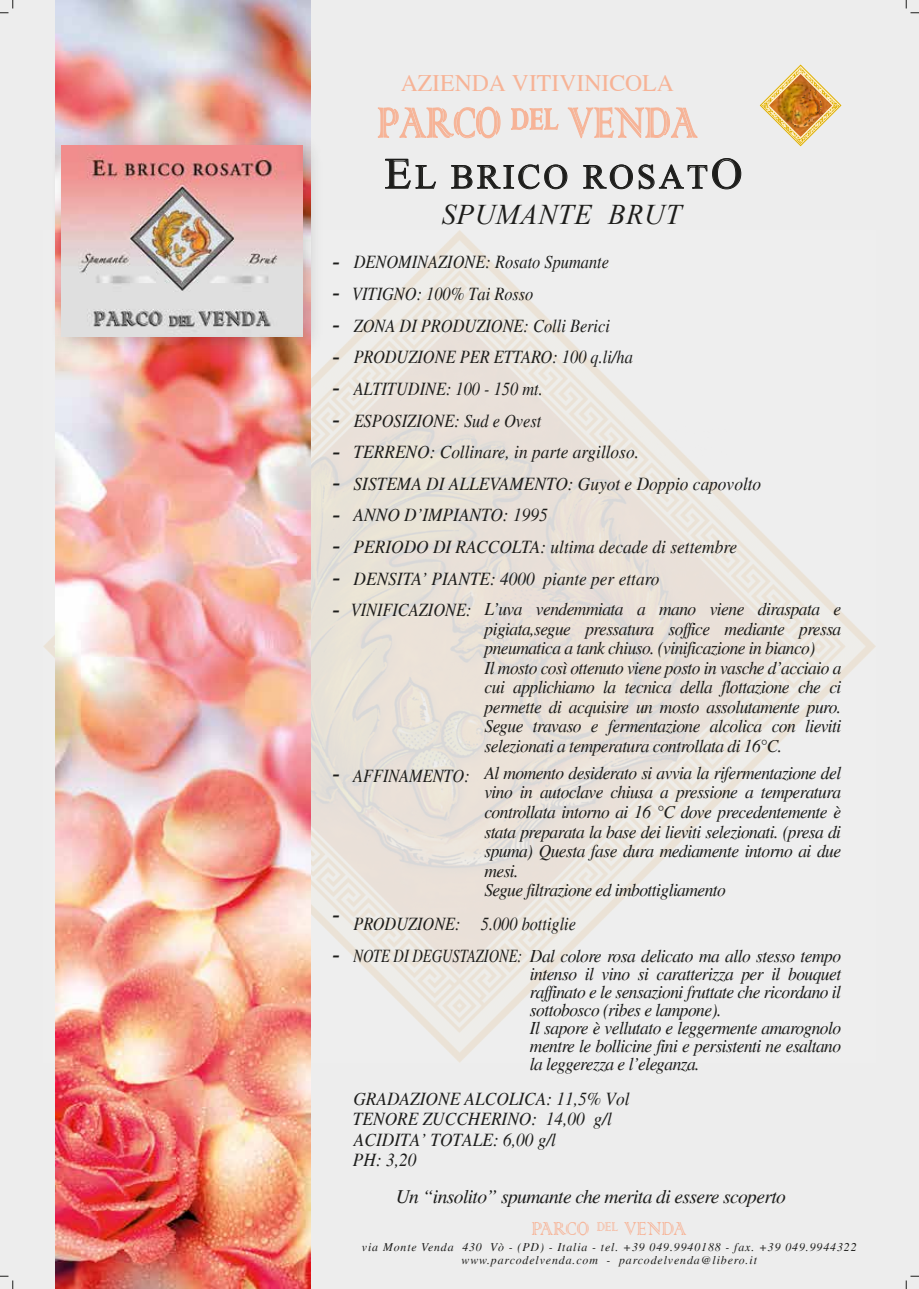
<style>
.page{position:relative;width:919px;height:1289px;background:#fff}
.page>*{position:absolute;margin:0;border:0;box-sizing:border-box;transform-origin:0 0}
.t1{font:56.25px "Colonna";color:#f7b396;scale:.7 1}
.t2{font:34.2px "Times New Roman";letter-spacing:.09em;color:#1d1d1b}
.t3{font:italic 28.5px "Times New Roman";letter-spacing:.02em;color:#1d1d1b}
.t4{font:25.05px "Colonna";color:#f7b396;scale:.76 1}
.t5{font:23.7px "Times";color:#f7b396}
.t6{font:italic 19.5px "Times";letter-spacing:-.03em;color:#1d1d1b}
.t7{font:italic 18.6px/20.4px "Times";color:#1d1d1b;scale:.93 1}
.t8{font:italic 18.6px "Times";color:#1d1d1b;scale:.88 1}
.t9{font:italic 18.6px "Times";color:#1d1d1b;scale:.87 1}
.t10{font:italic 18.3px/19.5px "Times";letter-spacing:-.03em;color:#1d1d1b;scale:.95 1}
.t11{font:italic 12px/13.5px "Times";letter-spacing:.075em;color:#1d1d1b;text-align:center}
.s1{font-size:39.3px}
.s2{font-size:43.5px}
.s3{font-size:29.85px}
.s4{font-size:18.6px}
</style>
<div class="page">
<div style="left:0;top:0;width:918px;height:1288px;background:#ededed"></div>
<img style="left:43px;top:231px;width:832px;height:831px">
<img style="left:56px;top:0;width:254px;height:1288px">
<img style="left:43px;top:127px;width:286px;height:237px">
<img style="left:62px;top:146px;width:241px;height:191px">
<svg style="left:759px;top:64px;width:82px;height:82px"></svg>
<img style="left:778px;top:84px;width:44px;height:41px">
<svg style="left:378px;top:107px;width:122px;height:31px"></svg>
<svg style="left:511px;top:108px;width:47px;height:22px"></svg>
<svg style="left:568px;top:108px;width:129px;height:30px"></svg>
<svg style="left:385px;top:159px;width:51px;height:30px"></svg>
<svg style="left:451px;top:165px;width:116px;height:24px"></svg>
<svg style="left:583px;top:165px;width:49px;height:24px"></svg>
<svg style="left:638px;top:158px;width:103px;height:31px"></svg>
<svg style="left:0;top:0;width:14px;height:14px"></svg>
<svg style="left:905px;top:0;width:13px;height:14px"></svg>
<svg style="left:905px;top:1275px;width:13px;height:13px"></svg>
<svg style="left:0;top:1275px;width:14px;height:13px"></svg>
<p class="t5" style="left:400px;top:70px;width:275px">AZIENDA VITIVINICOLA</p>
<h1 class="t1" style="left:377px;top:86px;width:459px">PARCO <span class="s1">DEL</span> VENDA</h1>
<h2 class="t2" style="left:384px;top:154px;width:359px"><span class="s2">E</span>L BRICO ROSAT<span class="s2">O</span></h2>
<h3 class="t3" style="left:441px;top:195px;width:241px">SPUMANTE BRUT</h3>
<p class="t8" style="left:332px;top:252px;width:316px"><span class="s3">-</span> DENOMINAZIONE: Rosato Spumante</p>
<p class="t8" style="left:332px;top:283px;width:230px"><span class="s3">-</span> VITIGNO: 100% Tai Rosso</p>
<p class="t8" style="left:332px;top:315px;width:317px"><span class="s3">-</span> ZONA DI PRODUZIONE: Colli Berici</p>
<p class="t8" style="left:332px;top:347px;width:343px"><span class="s3">-</span> PRODUZIONE PER ETTARO: 100 q.li/ha</p>
<p class="t8" style="left:332px;top:378px;width:241px"><span class="s3">-</span> ALTITUDINE: 100 - 150 mt.</p>
<p class="t8" style="left:332px;top:410px;width:239px"><span class="s3">-</span> ESPOSIZIONE: Sud e Ovest</p>
<p class="t7" style="left:332px;top:442px;width:332px"><span class="s3">-</span> TERRENO: Collinare, in parte argilloso.</p>
<p class="t7" style="left:332px;top:473px;width:463px"><span class="s3">-</span> SISTEMA DI ALLEVAMENTO: Guyot e Doppio capovolto</p>
<p class="t7" style="left:332px;top:505px;width:233px"><span class="s3">-</span> ANNO D’IMPIANTO: 1995</p>
<p class="t7" style="left:332px;top:536px;width:437px"><span class="s3">-</span> PERIODO DI RACCOLTA: ultima decade di settembre</p>
<p class="t7" style="left:332px;top:568px;width:353px"><span class="s3">-</span> DENSITA’ PIANTE: 4000 piante per ettaro</p>
<p class="t8" style="left:332px;top:599px;width:160px"><span class="s3">-</span> VINIFICAZIONE:</p>
<p class="t10" style="left:484px;top:599px;width:377px">L’uva vendemmiata a mano viene diraspata e pigiata,segue pressatura soffice mediante pressa pneumatica a tank chiuso. (vinificazione in bianco)<br>Il mosto così ottenuto viene posto in vasche d’acciaio a cui applichiamo la tecnica della flottazione che ci permette di acquisire un mosto assolutamente puro.<br>Segue travaso e fermentazione alcolica con lieviti selezionati a temperatura controllata di 16°C.</p>
<p class="t10" style="left:484px;top:763px;width:377px">Al momento desiderato si avvia la rifermentazione del vino in autoclave chiusa a pressione a temperatura controllata intorno ai 16 °C dove precedentemente è stata preparata la base dei lieviti selezionati. (presa di spuma) Questa fase dura mediamente intorno ai due mesi.<br>Segue filtrazione ed imbottigliamento</p>
<p class="t9" style="left:332px;top:765px;width:160px"><span class="s3">-</span> AFFINAMENTO:</p>
<p class="t9" style="left:332px;top:913px;width:282px"><sup>-</sup> PRODUZIONE: 5.000 bottiglie</p>
<p class="t10" style="left:332px;top:946px;width:537px"><span class="s3">-</span> <span class="s4">NOTE DI DEGUSTAZIONE:</span> Dal colore rosa delicato ma allo stesso tempo</p>
<p class="t10" style="left:530px;top:964px;width:329px;line-height:18px">intenso il vino si caratterizza per il bouquet raffinato e le sensazioni fruttate che ricordano il sottobosco (ribes e lampone).<br>Il sapore è vellutato e leggermente amarognolo mentre le bollicine fini e persistenti ne esaltano la leggerezza e l’eleganza.</p>
<p class="t7" style="left:353px;top:1088px;width:299px">GRADAZIONE ALCOLICA: 11,5% Vol<br>TENORE ZUCCHERINO: 14,00 g/l<br>ACIDITA’ TOTALE: 6,00 g/l<br>PH: 3,20</p>
<p class="t6" style="left:395px;top:1185px;width:392px">Un “insolito” spumante che merita di essere scoperto</p>
<p class="t11" style="left:362px;top:1239px;width:496px">via Monte Venda 430 Vò - (PD) - Italia - tel. +39 049.9940188 - fax. +39 049.9944322 www.parcodelvenda.com - parcodelvenda@libero.it</p>
<h3 class="t4" style="left:531px;top:1212px;width:205px">PARCO <sup>DEL</sup> VENDA</h3>
</div>
